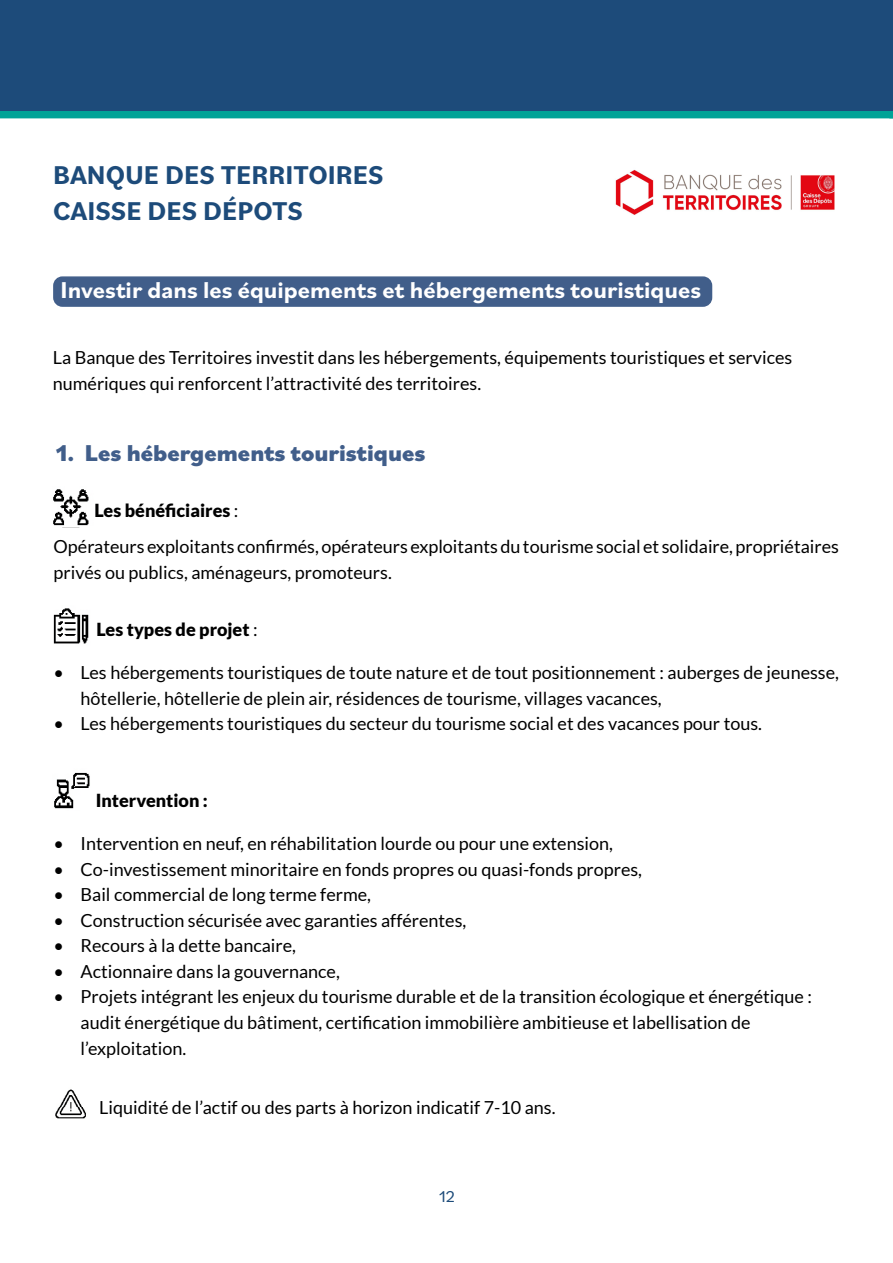
<style>
.page{position:relative;width:893px;height:1263px;background:#fff}
.page>*{position:absolute;margin:0;border:0;box-sizing:border-box;transform-origin:0 0}
.t1{font:700 27px/36.2px "Bilo";color:#1d4b7a}
.t2{font:700 24px "Bilo";color:#fff}
.t3{font:800 24px "Bilo";color:#415e8a}
.t4{font:18px/25.5px "Lato";color:#000}
.t5{font:900 18px "Lato";color:#000}
.t6{font:16.5px "Bilo";color:#1d4b7a}
.s1{font-weight:900}
.s2{font-weight:400}
</style>
<div class="page">
<img style="left:53px;top:489px;width:36px;height:37px">
<img style="left:53px;top:608px;width:36px;height:36px">
<div style="left:54px;top:277px;width:657px;height:29px;background:#415e8a;border-radius:9px"></div>
<div style="left:53px;top:276px;width:659px;height:31px;border:2px solid #415e8a;border-radius:9px"></div>
<img style="left:55px;top:1089px;width:31px;height:30px">
<img style="left:54px;top:772px;width:36px;height:37px">
<img style="left:615px;top:170px;width:220px;height:45px">
<svg style="left:0;top:110px;width:893px;height:8px;background:#039893"></svg>
<div style="left:0;top:0;width:893px;height:110px;background:#1d4b7a"></div>
<h1 class="t1" style="left:53px;top:155px;width:332px">BANQUE DES TERRITOIRES<br>CAISSE DES DÉPOTS</h1>
<h2 class="t2" style="left:61px;top:273px;width:642px">Investir dans les équipements et hébergements touristiques</h2>
<p class="t4" style="left:53px;top:345px;width:741px">La Banque des Territoires investit dans les hébergements, équipements touristiques et services numériques qui renforcent l’attractivité des territoires.</p>
<h2 class="t3" style="left:56px;top:437px;width:371px">1. Les hébergements touristiques</h2>
<p class="t4" style="left:54px;top:493px;width:787px;line-height:36px;text-indent:41px"><span class="s1">Les bénéficiaires</span> :<br>Opérateurs exploitants confirmés, opérateurs exploitants du tourisme social et solidaire, propriétaires</p>
<p class="t4" style="left:54px;top:559px;width:340px">privés ou publics, aménageurs, promoteurs.</p>
<p class="t5" style="left:97px;top:619px;width:162px">Les types de projet <span class="s2">:</span></p>
<p class="t4" style="left:81px;top:660px;width:760px;text-indent:-27px">• Les hébergements touristiques de toute nature et de tout positionnement : auberges de jeunesse, hôtellerie, hôtellerie de plein air, résidences de tourisme, villages vacances,</p>
<p class="t4" style="left:54px;top:711px;width:710px">• Les hébergements touristiques du secteur du tourisme social et des vacances pour tous.</p>
<p class="t5" style="left:96px;top:790px;width:114px">Intervention :</p>
<p class="t4" style="left:54px;top:831px;width:561px">• Intervention en neuf, en réhabilitation lourde ou pour une extension,</p>
<p class="t4" style="left:54px;top:856px;width:590px">• Co-investissement minoritaire en fonds propres ou quasi-fonds propres,</p>
<p class="t4" style="left:54px;top:882px;width:319px">• Bail commercial de long terme ferme,</p>
<p class="t4" style="left:54px;top:907px;width:414px">• Construction sécurisée avec garanties afférentes,</p>
<p class="t4" style="left:54px;top:933px;width:244px">• Recours à la dette bancaire,</p>
<p class="t4" style="left:54px;top:958px;width:288px">• Actionnaire dans la gouvernance,</p>
<p class="t4" style="left:81px;top:984px;width:733px;text-indent:-27px">• Projets intégrant les enjeux du tourisme durable et de la transition écologique et énergétique : audit énergétique du bâtiment, certification immobilière ambitieuse et labellisation de l’exploitation.</p>
<p class="t4" style="left:99px;top:1094px;width:458px">Liquidité de l’actif ou des parts à horizon indicatif 7-10 ans.</p>
<p class="t6" style="left:439px;top:1186px;width:18px">12</p>
</div>
